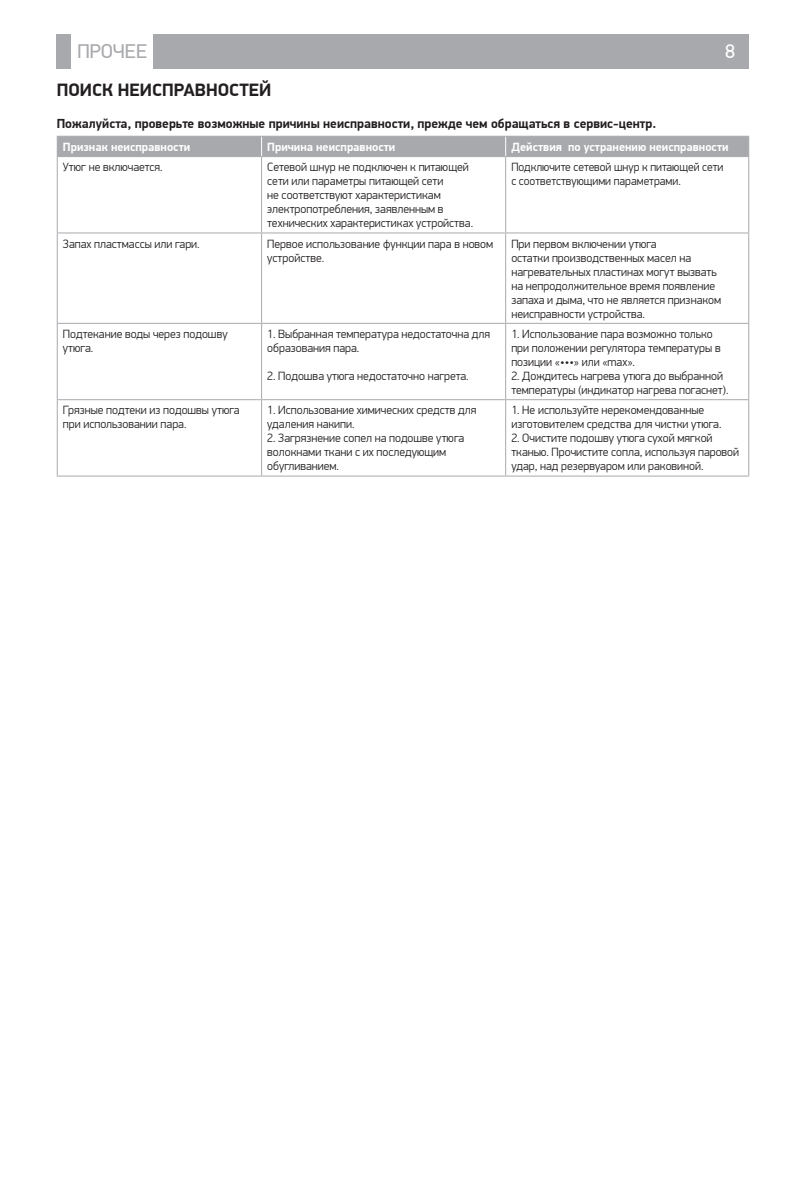
<style>
.page{position:relative;width:806px;height:1191px;background:#fff}
.page>*{position:absolute;margin:0;border:0;box-sizing:border-box;transform-origin:0 0}
.t1{font:20px "PF Din Display Pro";color:#a8a9ad}
.t2{font:20px "PF Din Display Pro";color:#fff}
.head_1{font:700 18px "PF Din Display Pro";color:#231f20}
.text{font:700 13.2px "PF Din Display Pro";color:#231f20}
.text_table_new{font:300 12px/14px "PF Din Display Pro";color:#231f20}
.text_table_new-2{font:700 12px "PF Din Display Pro";color:#fff}
</style>
<div class="page">
<div style="left:57px;top:34px;width:14px;height:34px;background:#a8a9ad"></div>
<div style="left:153px;top:34px;width:595px;height:34px;background:#a8a9ad"></div>
<div style="left:57px;top:136px;width:691px;height:20px;background:#a8a9ad"></div>
<hr style="left:505px;top:136px;width:243px;height:1px;background:#a8a9ad">
<hr style="left:57px;top:157px;width:1px;height:75px;background:#a8a9ad">
<hr style="left:57px;top:156px;width:204px;height:1px;background:#a8a9ad">
<hr style="left:261px;top:157px;width:1px;height:75px;background:#a8a9ad">
<hr style="left:261px;top:156px;width:244px;height:1px;background:#a8a9ad">
<hr style="left:505px;top:157px;width:1px;height:75px;background:#a8a9ad">
<hr style="left:747px;top:157px;width:1px;height:75px;background:#a8a9ad">
<hr style="left:505px;top:156px;width:243px;height:1px;background:#a8a9ad">
<hr style="left:57px;top:233px;width:1px;height:90px;background:#a8a9ad">
<hr style="left:57px;top:324px;width:1px;height:75px;background:#a8a9ad">
<hr style="left:57px;top:400px;width:1px;height:75px;background:#a8a9ad">
<hr style="left:57px;top:232px;width:204px;height:1px;background:#a8a9ad">
<hr style="left:57px;top:323px;width:204px;height:1px;background:#a8a9ad">
<hr style="left:57px;top:399px;width:204px;height:1px;background:#a8a9ad">
<hr style="left:57px;top:475px;width:204px;height:1px;background:#a8a9ad">
<hr style="left:261px;top:233px;width:1px;height:90px;background:#a8a9ad">
<hr style="left:261px;top:324px;width:1px;height:75px;background:#a8a9ad">
<hr style="left:261px;top:400px;width:1px;height:75px;background:#a8a9ad">
<hr style="left:261px;top:232px;width:244px;height:1px;background:#a8a9ad">
<hr style="left:261px;top:323px;width:244px;height:1px;background:#a8a9ad">
<hr style="left:261px;top:399px;width:244px;height:1px;background:#a8a9ad">
<hr style="left:261px;top:475px;width:244px;height:1px;background:#a8a9ad">
<hr style="left:505px;top:233px;width:1px;height:90px;background:#a8a9ad">
<hr style="left:505px;top:324px;width:1px;height:75px;background:#a8a9ad">
<hr style="left:505px;top:400px;width:1px;height:75px;background:#a8a9ad">
<hr style="left:747px;top:233px;width:1px;height:90px;background:#a8a9ad">
<hr style="left:747px;top:324px;width:1px;height:75px;background:#a8a9ad">
<hr style="left:747px;top:400px;width:1px;height:75px;background:#a8a9ad">
<hr style="left:505px;top:232px;width:243px;height:1px;background:#a8a9ad">
<hr style="left:505px;top:323px;width:243px;height:1px;background:#a8a9ad">
<hr style="left:505px;top:399px;width:243px;height:1px;background:#a8a9ad">
<hr style="left:505px;top:475px;width:243px;height:1px;background:#a8a9ad">
<h1 class="t1" style="left:77px;top:39px;width:71px">ПРОЧЕЕ</h1>
<h1 class="t2" style="left:724px;top:39px;width:11px">8</h1>
<p class="head_1" style="left:57px;top:79px;width:216px">ПОИСК НЕИСПРАВНОСТЕЙ</p>
<p class="text" style="left:57px;top:115px;width:600px">Пожалуйста, проверьте возможные причины неисправности, прежде чем обращаться в сервис-центр.</p>
<p class="text_table_new-2" style="left:63px;top:140px;width:129px">Признак неисправности</p>
<p class="text_table_new-2" style="left:267px;top:140px;width:129px">Причина неисправности</p>
<p class="text_table_new-2" style="left:511px;top:140px;width:219px">Действия по устранению неисправности</p>
<p class="text_table_new" style="left:63px;top:160px;width:101px">Утюг не включается.</p>
<p class="text_table_new" style="left:267px;top:160px;width:207px">Сетевой шнур не подключен к питающей сети или параметры питающей сети<br>не соответствуют характеристикам электропотребления, заявленным в технических характеристиках устройства.</p>
<p class="text_table_new" style="left:511px;top:160px;width:213px">Подключите сетевой шнур к питающей сети</p>
<p class="text_table_new" style="left:511px;top:174px;width:171px">с соответствующими параметрами.</p>
<p class="text_table_new" style="left:63px;top:237px;width:138px">Запах пластмассы или гари.</p>
<p class="text_table_new" style="left:267px;top:237px;width:227px">Первое использование функции пара в новом устройстве.</p>
<p class="text_table_new" style="left:511px;top:237px;width:211px">При первом включении утюга<br>остатки производственных масел на нагревательных пластинах могут вызвать на непродолжительное время появление запаха и дыма, что не является признаком неисправности устройства.</p>
<p class="text_table_new" style="left:63px;top:327px;width:166px">Подтекание воды через подошву утюга.</p>
<p class="text_table_new" style="left:267px;top:327px;width:224px">1. Выбранная температура недостаточна для образования пара.</p>
<p class="text_table_new" style="left:267px;top:369px;width:203px">2. Подошва утюга недостаточно нагрета.</p>
<p class="text_table_new" style="left:511px;top:327px;width:211px">1. Использование пара возможно только при положении регулятора температуры в позиции «•••» или «max».</p>
<p class="text_table_new" style="left:511px;top:369px;width:219px">2. Дождитесь нагрева утюга до выбранной температуры (индикатор нагрева погаснет).</p>
<p class="text_table_new" style="left:63px;top:403px;width:178px">Грязные подтеки из подошвы утюга при использовании пара.</p>
<p class="text_table_new" style="left:267px;top:403px;width:210px">1. Использование химических средств для удаления накипи.</p>
<p class="text_table_new" style="left:267px;top:431px;width:198px">2. Загрязнение сопел на подошве утюга волокнами ткани с их последующим обугливанием.</p>
<p class="text_table_new" style="left:511px;top:403px;width:211px">1. Не используйте нерекомендованные изготовителем средства для чистки утюга.</p>
<p class="text_table_new" style="left:511px;top:431px;width:229px">2. Очистите подошву утюга сухой мягкой тканью. Прочистите сопла, используя паровой удар, над резервуаром или раковиной.</p>
</div>
